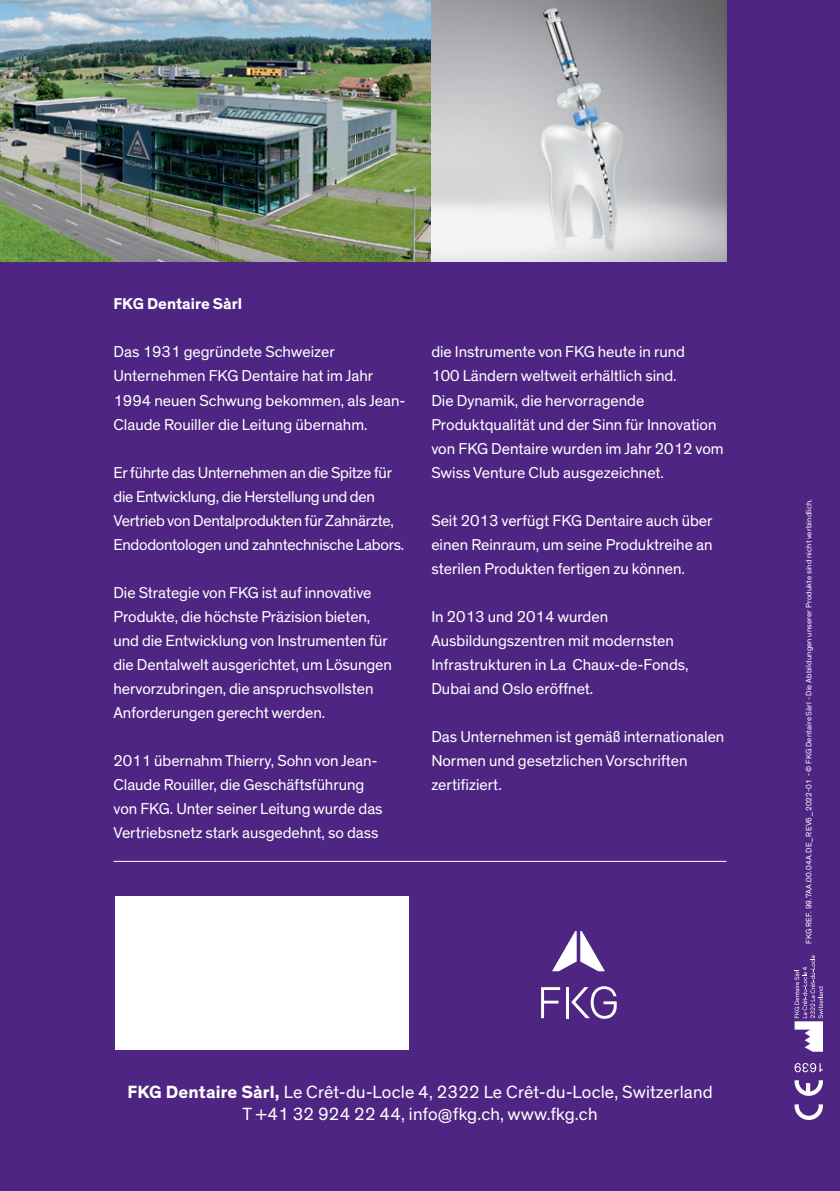
<style>
.page{position:relative;width:840px;height:1191px;background:#fff}
.page>*{position:absolute;margin:0;border:0;box-sizing:border-box;transform-origin:0 0}
.t1{font:18px/22px "Theinhardt";letter-spacing:.01em;color:#fff;text-align:center}
.t2{font:16px/24px "Theinhardt";letter-spacing:-.005em;color:#fff}
.t3{font:700 16px "Theinhardt";color:#fff}
.t4{font:8px "Theinhardt";letter-spacing:.02em;color:#fff}
.s1{font-weight:700}
</style>
<div class="page">
<div style="left:0;top:0;width:839px;height:1191px;background:#4e2582"></div>
<img style="left:0;top:0;width:726px;height:261px">
<div style="left:115px;top:896px;width:293px;height:153px;background:#fff"></div>
<hr style="left:113px;top:861px;width:613px;height:1px;background:#fff">
<svg style="left:541px;top:987px;width:18px;height:31px"></svg>
<hr style="left:565px;top:987px;width:3px;height:31px;background:#fff">
<svg style="left:571px;top:986px;width:45px;height:32px"></svg>
<svg style="left:552px;top:931px;width:52px;height:40px"></svg>
<svg style="left:794px;top:1104px;width:28px;height:16px"></svg>
<svg style="left:794px;top:1080px;width:28px;height:15px"></svg>
<svg style="left:794px;top:1063px;width:28px;height:9px"></svg>
<svg style="left:794px;top:955px;width:28px;height:96px"></svg>
<p class="t3" style="left:113px;top:294px;width:130px">FKG Dentaire Sàrl</p>
<p class="t2" style="left:113px;top:340px;width:293px">Das 1931 gegründete Schweizer Unternehmen FKG Dentaire hat im Jahr 1994 neuen Schwung bekommen, als Jean-Claude Rouiller die Leitung übernahm.</p>
<p class="t2" style="left:113px;top:460px;width:292px">Er fü hrte das Unternehmen an die Spitze fü r die Entwicklung, die Herstellung und den Vertrieb von Dentalprodukten für Zahnärzte, Endodontologen und zahntechnische Labors.</p>
<p class="t2" style="left:113px;top:580px;width:280px">Die Strategie von FKG ist auf innovative Produkte, die höchste Präzision bieten, und die Entwicklung von Instrumenten für die Dentalwelt ausgerichtet, um Lösungen hervorzubringen, die anspruchsvollsten Anforderungen gerecht werden.</p>
<p class="t2" style="left:113px;top:748px;width:270px">2011 übernahm Thierry, Sohn von Jean-Claude Rouiller, die Geschäftsführung von FKG. Unter seiner Leitung wurde das Vertriebsnetz stark ausgedehnt, so dass</p>
<p class="t2" style="left:431px;top:340px;width:294px">die Instrumente von FKG heute in rund<br>100 Ländern weltweit erhältlich sind.<br>Die Dynamik, die hervorragende Produktqualität und der Sinn für Innovation von FKG Dentaire wurden im Jahr 2012 vom Swiss Venture Club ausgezeichnet.</p>
<p class="t2" style="left:431px;top:508px;width:282px;text-align:justify">Seit 2013 verfügt FKG Dentaire auch über einen Reinraum, um seine Produktreihe an sterilen Produkten fertigen zu können.</p>
<p class="t2" style="left:431px;top:604px;width:259px">In 2013 und 2014 wurden<br>Ausbildungszentren mit modernsten<br>Infrastrukturen in La Chaux-de-Fonds,<br>Dubai and Oslo eröffnet.</p>
<p class="t2" style="left:431px;top:724px;width:294px">Das Unternehmen ist gemäß internationalen<br>Normen und gesetzlichen Vorschriften zertifiziert.</p>
<p class="t1" style="left:127px;top:1081px;width:586px"><span class="s1">FKG Dentaire Sàrl,</span> Le Crêt-du-Locle 4, 2322 Le Crêt-du-Locle, Switzerland<br>T +41 32 924 22 44, info@fkg.ch, www.fkg.ch</p>
<p class="t4" style="left:803px;top:943px;width:446px;rotate:-90deg">FKG REF. 99.7AA.00.04A.DE_REV6_2022-01 - © FKG Dentaire Sàrl -Die Abbildungen unserer Produkte sind nicht verbindlich.</p>
</div>
